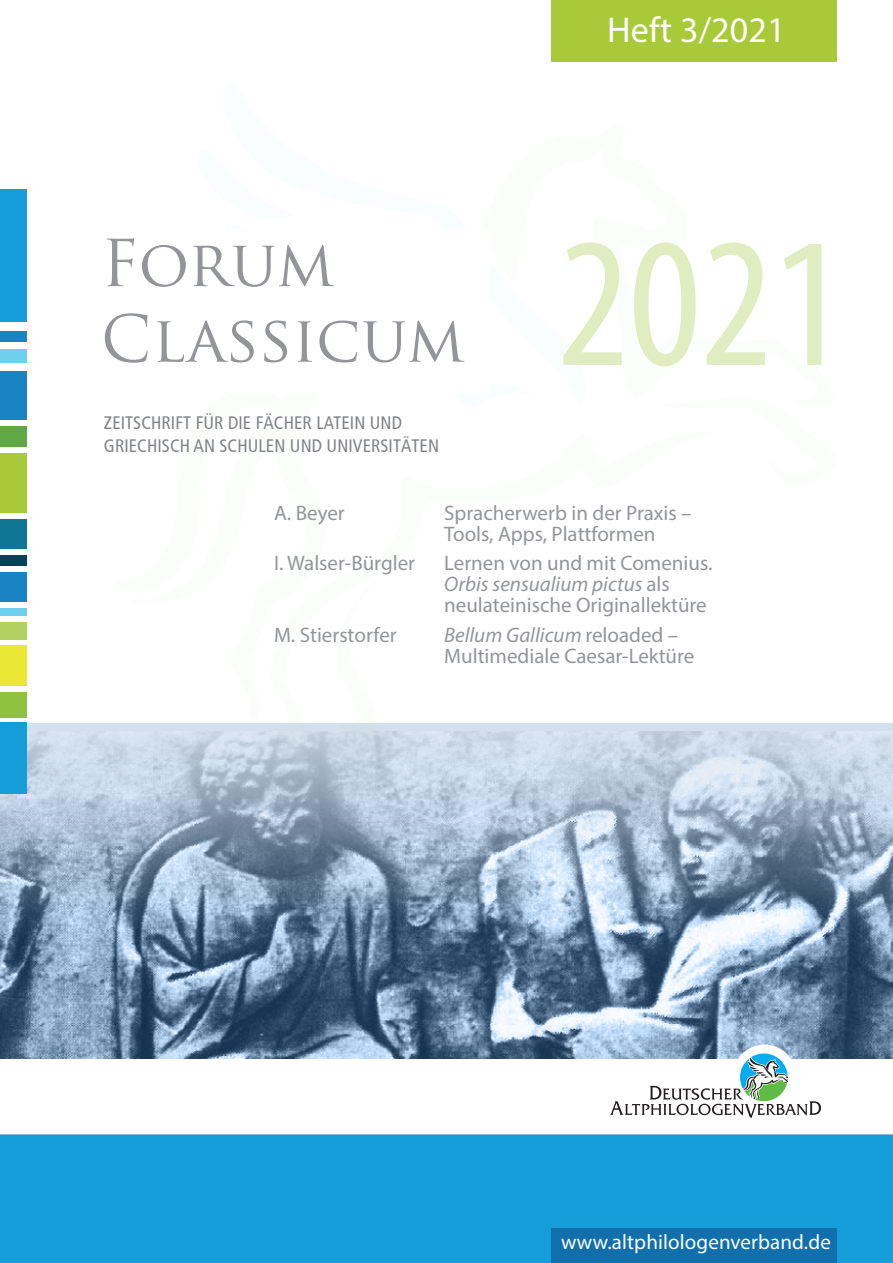
<style>
.page{position:relative;width:893px;height:1263px;background:#fff}
.page>*{position:absolute;margin:0;border:0;box-sizing:border-box;transform-origin:0 0}
.t1{font:condensed 186px "Myriad Pro";color:#e1edc1}
.t2{font:63px "Trajan Pro";letter-spacing:.005em;color:#939598}
.t3{font:36px "Myriad Pro";letter-spacing:.005em;color:#fff}
.FC_Deckblatt_Titelan{font:21px "Myriad Pro";color:#939598}
.FC_Deckblatt_Titelan-2{font:italic 21px "Myriad Pro";color:#939598}
.t4{font:21px "Myriad Pro";letter-spacing:.005em;color:#fff}
.t5{font:condensed 18px "Frutiger";letter-spacing:.005em;color:#808285}
.s1{font-style:normal}
</style>
<div class="page">
<div style="left:0;top:1083px;width:893px;height:180px;background:#149dd9"></div>
<img style="left:0;top:732px;width:893px;height:327px">
<div style="left:0;top:1060px;width:893px;height:74px;background:#fff"></div>
<div style="left:732px;top:1044px;width:64px;height:64px;background:#fff;border-radius:50%"></div>
<svg style="left:610px;top:1053px;width:211px;height:65px"></svg>
<div style="left:0;top:519px;width:27px;height:30px;background:#117594"></div>
<div style="left:0;top:372px;width:27px;height:48px;background:#1984c3"></div>
<div style="left:0;top:572px;width:27px;height:30px;background:#1984c3"></div>
<div style="left:0;top:555px;width:27px;height:11px;background:#094257"></div>
<div style="left:0;top:331px;width:27px;height:10px;background:#1984c3"></div>
<div style="left:0;top:453px;width:27px;height:60px;background:#a8ca38"></div>
<div style="left:0;top:622px;width:27px;height:17px;background:#b1d261"></div>
<div style="left:0;top:349px;width:27px;height:14px;background:#6fcfef"></div>
<div style="left:0;top:645px;width:26px;height:40px;background:#eae737"></div>
<div style="left:0;top:609px;width:27px;height:7px;background:#6fcfef"></div>
<div style="left:0;top:426px;width:27px;height:21px;background:#5fa844"></div>
<div style="left:0;top:692px;width:26px;height:25px;background:#8fc23e"></div>
<div style="left:0;top:722px;width:26px;height:71px;background:#149dd9"></div>
<div style="left:0;top:190px;width:27px;height:132px;background:#149dd9"></div>
<div style="left:552px;top:1229px;width:285px;height:34px;background:#1170ab"></div>
<img style="left:113px;top:723px;width:722px;height:22px">
<div style="left:552px;top:0;width:285px;height:61px;background:#a8ca38"></div>
<p class="t2" style="left:101px;top:223px;width:235px">Forum</p>
<p class="t2" style="left:101px;top:299px;width:365px">Classicum</p>
<p class="t5" style="left:104px;top:413px;width:300px">ZEITSCHRIFT FÜR DIE FÄCHER LATEIN UND</p>
<p class="t5" style="left:104px;top:435px;width:337px">GRIECHISCH AN SCHULEN UND UNIVERSITÄTEN</p>
<p class="t3" style="left:607px;top:8px;width:180px">Heft 3/2021</p>
<p class="t1" style="left:557px;top:191px;width:288px">2021</p>
<p class="FC_Deckblatt_Titelan" style="left:274px;top:500px;width:72px">A. Beyer</p>
<p class="FC_Deckblatt_Titelan" style="left:444px;top:500px;width:249px">Spracherwerb in der Praxis –</p>
<p class="FC_Deckblatt_Titelan" style="left:444px;top:521px;width:213px">Tools, Apps, Plattformen</p>
<p class="FC_Deckblatt_Titelan" style="left:274px;top:550px;width:142px">I. Walser-Bürgler</p>
<p class="FC_Deckblatt_Titelan" style="left:444px;top:550px;width:270px">Lernen von und mit Comenius.</p>
<p class="FC_Deckblatt_Titelan-2" style="left:444px;top:571px;width:227px">Orbis sensualium pictus <span class="s1">als</span></p>
<p class="FC_Deckblatt_Titelan" style="left:444px;top:592px;width:264px">neulateinische Originallektüre</p>
<p class="FC_Deckblatt_Titelan" style="left:274px;top:622px;width:124px">M. Stierstorfer</p>
<p class="FC_Deckblatt_Titelan-2" style="left:444px;top:622px;width:236px">Bellum Gallicum <span class="s1">reloaded –</span></p>
<p class="FC_Deckblatt_Titelan" style="left:444px;top:643px;width:252px">Multimediale Caesar-Lektüre</p>
<p class="t4" style="left:561px;top:1229px;width:271px">www.altphilologenverband.de</p>
</div>
